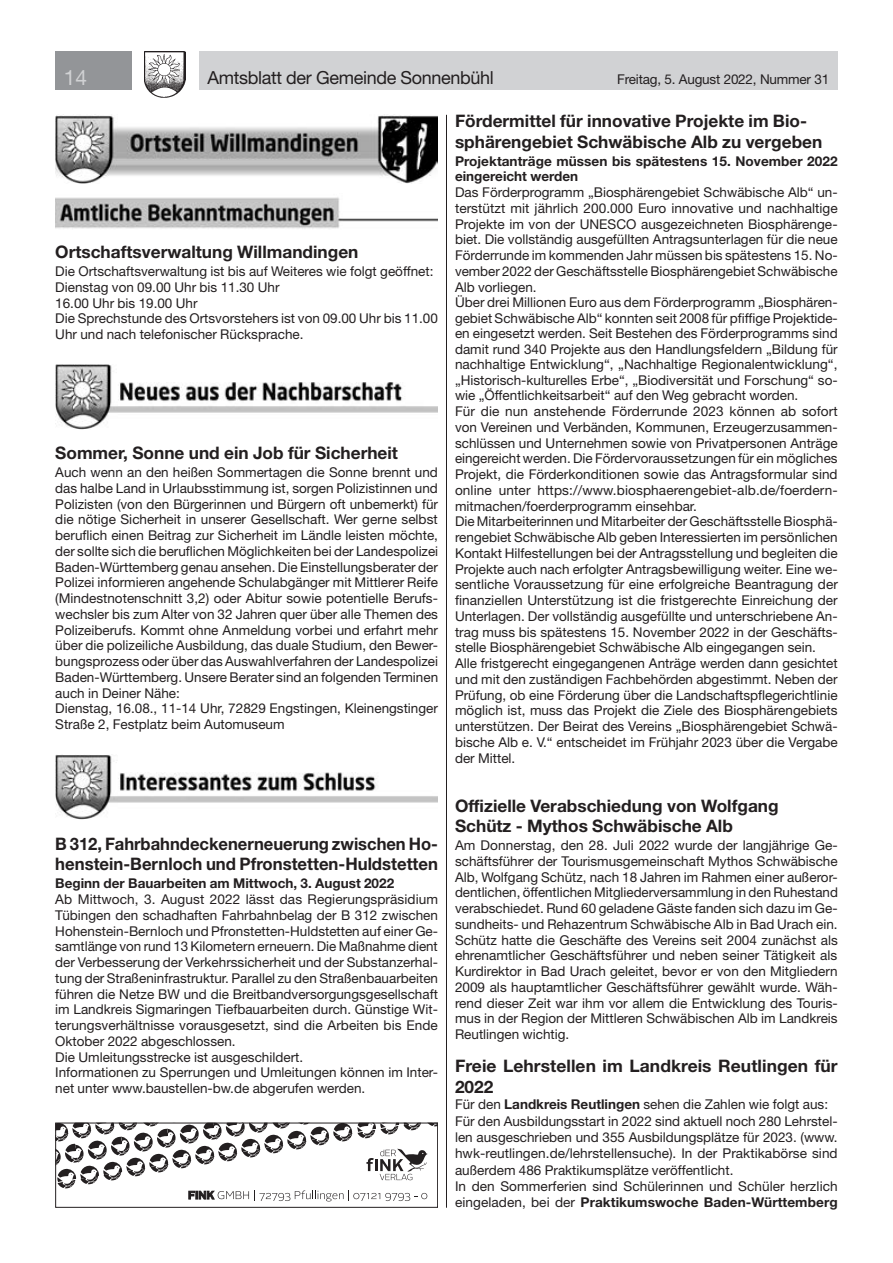
<style>
.page{position:relative;width:893px;height:1263px;background:#fff}
.page>*{position:absolute;margin:0;border:0;box-sizing:border-box;transform-origin:0 0}
.t1{font:21px "Helvetica Neue LT Std";color:#d1d2d4}
.t2{font:18px "Helvetica Neue LT Std";letter-spacing:-.02em;color:#231f20}
.t3{font:700 17.25px/20.5px "Helvetica Neue LT Std";color:#231f20}
.t4{font:700 17.25px/20.5px "Helvetica Neue LT Std";color:#231f20;scale:.96 1}
.t5{font:13.5px/15.8px "Helvetica Neue LT Std";color:#231f20}
.t6{font:700 13.5px/15.8px "Helvetica Neue LT Std";color:#231f20}
.s1{font-weight:700}
</style>
<div class="page">
<div style="left:199px;top:51px;width:639px;height:38px;background:#d1d2d4"></div>
<div style="left:55px;top:51px;width:77px;height:38px;background:#939598"></div>
<img style="left:145px;top:51px;width:41px;height:47px">
<img style="left:55px;top:115px;width:383px;height:68px">
<img style="left:55px;top:197px;width:383px;height:32px">
<img style="left:55px;top:364px;width:383px;height:65px">
<img style="left:55px;top:754px;width:383px;height:66px">
<hr style="left:446px;top:115px;width:1px;height:1093px;background:#231f20">
<div style="left:55px;top:1123px;width:383px;height:85px;border:1px solid #231f20"></div>
<svg style="left:55px;top:1123px;width:383px;height:78px"></svg>
<h1 class="t1" style="left:64px;top:65px;width:25px">14</h1>
<h2 class="t2" style="left:207px;top:67px;width:288px">Amtsblatt der Gemeinde Sonnenbühl</h2>
<p class="t5" style="left:617px;top:71px;width:213px">Freitag, 5. August 2022, Nummer 31</p>
<p class="t3" style="left:55px;top:241px;width:305px">Ortschaftsverwaltung Willmandingen</p>
<p class="t5" style="left:55px;top:263px;width:384px">Die Ortschaftsverwaltung ist bis auf Weiteres wie folgt geöffnet:<br>Dienstag von 09.00 Uhr bis 11.30 Uhr<br>16.00 Uhr bis 19.00 Uhr<br>Die Sprechstunde des Ortsvorstehers ist von 09.00 Uhr bis 11.00<br>Uhr und nach telefonischer Rücksprache.</p>
<p class="t3" style="left:55px;top:442px;width:344px">Sommer, Sonne und ein Job für Sicherheit</p>
<p class="t5" style="left:55px;top:464px;width:384px">Auch wenn an den heißen Sommertagen die Sonne brennt und das halbe Land in Urlaubsstimmung ist, sorgen Polizistinnen und Polizisten (von den Bürgerinnen und Bürgern oft unbemerkt) für die nötige Sicherheit in unserer Gesellschaft. Wer gerne selbst beruflich einen Beitrag zur Sicherheit im Ländle leisten möchte, der sollte sich die beruflichen Möglichkeiten bei der Landespolizei Baden-Württemberg genau ansehen. Die Einstellungsberater der Polizei informieren angehende Schulabgänger mit Mittlerer Reife (Mindestnotenschnitt 3,2) oder Abitur sowie potentielle Berufs&shy;wechsler bis zum Alter von 32 Jahren quer über alle Themen des Polizeiberufs. Kommt ohne Anmeldung vorbei und erfahrt mehr über die polizeiliche Ausbildung, das duale Studium, den Bewer&shy;bungsprozess oder über das Auswahlverfahren der Landespolizei Baden-Württemberg. Unsere Berater sind an folgenden Terminen auch in Deiner Nähe:<br>Dienstag, 16.08., 11-14 Uhr, 72829 Engstingen, Kleinengstinger Straße 2, Festplatz beim Automuseum</p>
<p class="t4" style="left:55px;top:833px;width:400px">B 312, Fahrbahndeckenerneuerung zwischen Ho&shy;henstein-Bernloch und Pfronstetten-Huldstetten</p>
<p class="t6" style="left:55px;top:875px;width:340px">Beginn der Bauarbeiten am Mittwoch, 3. August 2022</p>
<p class="t5" style="left:55px;top:891px;width:384px">Ab Mittwoch, 3. August 2022 lässt das Regierungspräsidium Tübingen den schadhaften Fahrbahnbelag der B 312 zwischen Hohenstein-Bernloch und Pfronstetten-Huldstetten auf einer Ge&shy;samtlänge von rund 13 Kilometern erneuern. Die Maßnahme dient der Verbesserung der Verkehrssicherheit und der Substanzerhal&shy;tung der Straßeninfrastruktur. Parallel zu den Straßenbauarbeiten führen die Netze BW und die Breitbandversorgungsgesellschaft im Landkreis Sigmaringen Tiefbauarbeiten durch. Günstige Wit&shy;terungsverhältnisse vorausgesetzt, sind die Arbeiten bis Ende Oktober 2022 abgeschlossen.<br>Die Umleitungsstrecke ist ausgeschildert.<br>Informationen zu Sperrungen und Umleitungen können im Inter&shy;net unter www.baustellen-bw.de abgerufen werden.</p>
<p class="t3" style="left:455px;top:110px;width:369px">Fördermittel für innovative Projekte im Bio&shy;sphärengebiet Schwäbische Alb zu vergeben</p>
<p class="t6" style="left:455px;top:153px;width:384px">Projektanträge müssen bis spätestens 15. November 2022 eingereicht werden</p>
<p class="t5" style="left:455px;top:184px;width:384px">Das Förderprogramm „Biosphärengebiet Schwäbische Alb“ un&shy;terstützt mit jährlich 200.000 Euro innovative und nachhaltige Projekte im von der UNESCO ausgezeichneten Biosphärenge&shy;biet. Die vollständig ausgefüllten Antragsunterlagen für die neue Förderrunde im kommenden Jahr müssen bis spätestens 15. No&shy;vember 2022 der Geschäftsstelle Biosphärengebiet Schwäbische Alb vorliegen.<br>Über drei Millionen Euro aus dem Förderprogramm „Biosphären&shy;gebiet Schwäbische Alb“ konnten seit 2008 für pfiffige Projektide&shy;en eingesetzt werden. Seit Bestehen des Förderprogramms sind damit rund 340 Projekte aus den Handlungsfeldern „Bildung für nachhaltige Entwicklung“, „Nachhaltige Regionalentwicklung“, „Historisch-kulturelles Erbe“, „Biodiversität und Forschung“ so&shy;wie „Öffentlichkeitsarbeit“ auf den Weg gebracht worden.<br>Für die nun anstehende Förderrunde 2023 können ab sofort von Vereinen und Verbänden, Kommunen, Erzeugerzusammen&shy;schlüssen und Unternehmen sowie von Privatpersonen Anträge eingereicht werden. Die Fördervoraussetzungen für ein mögliches Projekt, die Förderkonditionen sowie das Antragsformular sind online unter https://www.biosphaerengebiet-alb.de/foerdern&shy;mitmachen/foerderprogramm einsehbar.<br>Die Mitarbeiterinnen und Mitarbeiter der Geschäftsstelle Biosphä&shy;rengebiet Schwäbische Alb geben Interessierten im persönlichen Kontakt Hilfestellungen bei der Antragsstellung und begleiten die Projekte auch nach erfolgter Antragsbewilligung weiter. Eine we&shy;sentliche Voraussetzung für eine erfolgreiche Beantragung der finanziellen Unterstützung ist die fristgerechte Einreichung der Unterlagen. Der vollständig ausgefüllte und unterschriebene An&shy;trag muss bis spätestens 15. November 2022 in der Geschäfts&shy;stelle Biosphärengebiet Schwäbische Alb eingegangen sein.<br>Alle fristgerecht eingegangenen Anträge werden dann gesichtet und mit den zuständigen Fachbehörden abgestimmt. Neben der Prüfung, ob eine Förderung über die Landschaftspflegerichtlinie möglich ist, muss das Projekt die Ziele des Biosphärengebiets unterstützen. Der Beirat des Vereins „Biosphärengebiet Schwä&shy;bische Alb e. V.“ entscheidet im Frühjahr 2023 über die Vergabe der Mittel.</p>
<p class="t3" style="left:455px;top:795px;width:325px">Offizielle Verabschiedung von Wolfgang<br>Schütz - Mythos Schwäbische Alb</p>
<p class="t5" style="left:455px;top:837px;width:384px;text-align:justify">Am Donnerstag, den 28. Juli 2022 wurde der langjährige Ge&shy;schäftsführer der Tourismusgemeinschaft Mythos Schwäbische Alb, Wolfgang Schütz, nach 18 Jahren im Rahmen einer außeror&shy;dentlichen, öffentlichen Mitgliederversammlung in den Ruhestand verabschiedet. Rund 60 geladene Gäste fanden sich dazu im Ge&shy;sundheits- und Rehazentrum Schwäbische Alb in Bad Urach ein.<br>Schütz hatte die Geschäfte des Vereins seit 2004 zunächst als ehrenamtlicher Geschäftsführer und neben seiner Tätigkeit als Kurdirektor in Bad Urach geleitet, bevor er von den Mitgliedern 2009 als hauptamtlicher Geschäftsführer gewählt wurde. Wäh&shy;rend dieser Zeit war ihm vor allem die Entwicklung des Touris&shy;mus in der Region der Mittleren Schwäbischen Alb im Landkreis Reutlingen wichtig.</p>
<p class="t3" style="left:455px;top:1056px;width:384px">Freie Lehrstellen im Landkreis Reutlingen für<br>2022</p>
<p class="t5" style="left:455px;top:1096px;width:384px;line-height:16.4px">Für den <span class="s1">Landkreis Reutlingen</span> sehen die Zahlen wie folgt aus:<br>Für den Ausbildungsstart in 2022 sind aktuell noch 280 Lehrstel&shy;len ausgeschrieben und 355 Ausbildungsplätze für 2023. (www. hwk-reutlingen.de/lehrstellensuche). In der Praktikabörse sind außerdem 486 Praktikumsplätze veröffentlicht.<br>In den Sommerferien sind Schülerinnen und Schüler herzlich eingeladen, bei der <span class="s1">Praktikumswoche Baden-Württemberg</span></p>
</div>
